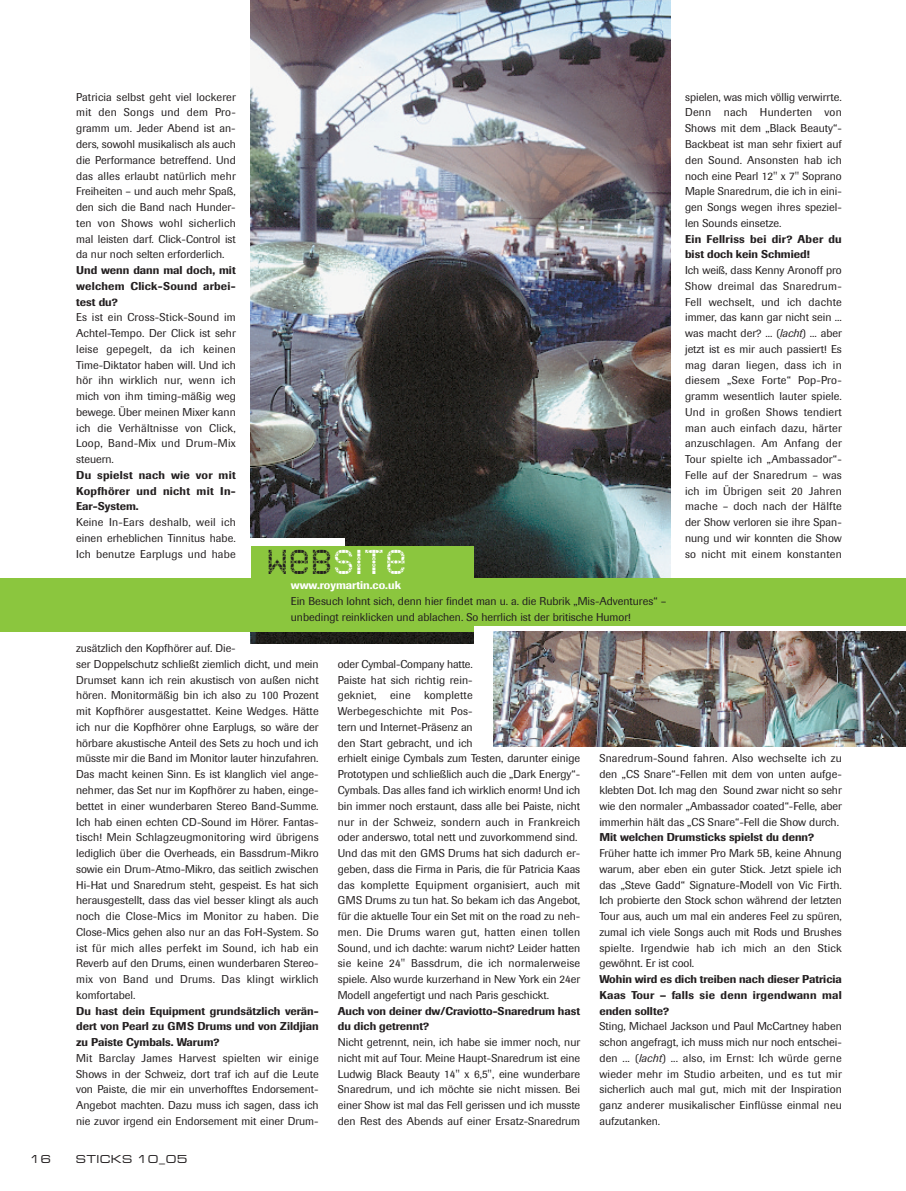
<style>
.page{position:relative;width:906px;height:1191px;background:#fff}
.page>*{position:absolute;margin:0;border:0;box-sizing:border-box;transform-origin:0 0}
.t1{font:34.5px "Close Call AM";color:#fff}
.t2{font:12px "Microgramma Medium Extended";letter-spacing:.085em;color:#231f20}
.t3{font:11.25px/15.8px "Imago";color:#231f20;text-align:justify}
.t4{font:500 11.25px/15.8px "Imago";color:#231f20;text-align:justify}
.t5{font:500 11.25px "Imago";color:#fff}
.s1{color:#231f20}
.s2{font-style:italic}
</style>
<div class="page">
<img style="left:0;top:0;width:906px;height:747px">
<p class="t3" style="left:76px;top:90px;width:161px">Patricia selbst geht viel lockerer mit den Songs und dem Pro&shy;gramm um. Jeder Abend ist an&shy;ders, sowohl musikalisch als auch die Performance betreffend. Und das alles erlaubt natürlich mehr Freiheiten – und auch mehr Spaß, den sich die Band nach Hunder&shy;ten von Shows wohl sicherlich mal leisten darf. Click-Control ist da nur noch selten erforderlich.</p>
<p class="t4" style="left:76px;top:263px;width:161px">Und wenn dann mal doch, mit welchem Click-Sound arbei&shy;test du?</p>
<p class="t3" style="left:76px;top:311px;width:161px">Es ist ein Cross-Stick-Sound im Achtel-Tempo. Der Click ist sehr leise gepegelt, da ich keinen Time-Diktator haben will. Und ich hör ihn wirklich nur, wenn ich mich von ihm timing-mäßig weg bewege. Über meinen Mixer kann ich die Verhältnisse von Click, Loop, Band-Mix und Drum-Mix steuern.</p>
<p class="t4" style="left:76px;top:468px;width:161px">Du spielst nach wie vor mit Kopfhörer und nicht mit In-Ear-System.</p>
<p class="t3" style="left:76px;top:515px;width:161px">Keine In-Ears deshalb, weil ich einen erheblichen Tinnitus habe.<br>Ich benutze Earplugs und habe</p>
<h1 class="t1" style="left:269px;top:542px;width:142px"><span class="s1">WEB</span>SITE</h1>
<p class="t5" style="left:291px;top:581px;width:112px">www.roymartin.co.uk</p>
<p class="t3" style="left:291px;top:594px;width:377px">Ein Besuch lohnt sich, denn hier findet man u. a. die Rubrik „Mis-Adventures“ – unbedingt reinklicken und ablachen. So herrlich ist der britische Humor!</p>
<p class="t3" style="left:685px;top:90px;width:158px">spielen, was mich völlig verwirrte.<br>Denn nach Hunderten von Shows mit dem „Black Beauty“- Backbeat ist man sehr fixiert auf den Sound. Ansonsten hab ich noch eine Pearl 12" x 7" Soprano Maple Snaredrum, die ich in eini&shy;gen Songs wegen ihres speziel&shy;len Sounds einsetze.</p>
<p class="t4" style="left:685px;top:232px;width:158px">Ein Fellriss bei dir? Aber du bist doch kein Schmied!</p>
<p class="t3" style="left:685px;top:263px;width:158px">Ich weiß, dass Kenny Aronoff pro Show dreimal das Snaredrum-Fell wechselt, und ich dachte immer, das kann gar nicht sein ... was macht der? ... (<span class="s2">lacht</span>) ... aber jetzt ist es mir auch passiert! Es mag daran liegen, dass ich in diesem „Sexe Forte“ Pop-Pro&shy;gramm wesentlich lauter spiele.<br>Und in großen Shows tendiert man auch einfach dazu, härter anzuschlagen. Am Anfang der Tour spielte ich „Ambassador“- Felle auf der Snaredrum – was ich im Übrigen seit 20 Jahren mache – doch nach der Hälfte der Show verloren sie ihre Span&shy;nung und wir konnten die Show so nicht mit einem konstanten</p>
<p class="t3" style="left:76px;top:641px;width:244px;text-align:left">zusätzlich den Kopfhörer auf. Die-<br>ser Doppelschutz schließt ziemlich dicht, und mein Drumset kann ich rein akustisch von außen nicht hören. Monitormäßig bin ich also zu 100 Prozent mit Kopfhörer ausgestattet. Keine Wedges. Hätte ich nur die Kopfhörer ohne Earplugs, so wäre der hörbare akustische Anteil des Sets zu hoch und ich müsste mir die Band im Monitor lauter hinzufahren.<br>Das macht keinen Sinn. Es ist klanglich viel ange&shy;nehmer, das Set nur im Kopfhörer zu haben, einge&shy;bettet in einer wunderbaren Stereo Band-Summe.<br>Ich hab einen echten CD-Sound im Hörer. Fantas&shy;tisch! Mein Schlagzeugmonitoring wird übrigens lediglich über die Overheads, ein Bassdrum-Mikro sowie ein Drum-Atmo-Mikro, das seitlich zwischen Hi-Hat und Snaredrum steht, gespeist. Es hat sich herausgestellt, dass das viel besser klingt als auch noch die Close-Mics im Monitor zu haben. Die Close-Mics gehen also nur an das FoH-System. So ist für mich alles perfekt im Sound, ich hab ein Reverb auf den Drums, einen wunderbaren Stereo&shy;mix von Band und Drums. Das klingt wirklich komfortabel.</p>
<p class="t4" style="left:76px;top:1004px;width:244px">Du hast dein Equipment grundsätzlich verän&shy;dert von Pearl zu GMS Drums und von Zildjian zu Paiste Cymbals. Warum?</p>
<p class="t3" style="left:76px;top:1051px;width:244px">Mit Barclay James Harvest spielten wir einige Shows in der Schweiz, dort traf ich auf die Leute von Paiste, die mir ein unverhofftes Endorsement-Angebot machten. Dazu muss ich sagen, dass ich nie zuvor irgend ein Endorsement mit einer Drum-</p>
<p class="t2" style="left:30px;top:1154px;width:22px">16</p>
<p class="t2" style="left:76px;top:1154px;width:112px">STICKS 10_05</p>
<p class="t3" style="left:338px;top:657px;width:244px;text-align:left">oder Cymbal-Company hatte.<br>Paiste hat sich richtig rein-<br>gekniet, eine komplette<br>Werbegeschichte mit Pos-<br>tern und Internet-Präsenz an<br>den Start gebracht, und ich<br>erhielt einige Cymbals zum Testen, darunter einige Prototypen und schließlich auch die „Dark Energy“- Cymbals. Das alles fand ich wirklich enorm! Und ich bin immer noch erstaunt, dass alle bei Paiste, nicht nur in der Schweiz, sondern auch in Frankreich oder anderswo, total nett und zuvorkommend sind.<br>Und das mit den GMS Drums hat sich dadurch er&shy;geben, dass die Firma in Paris, die für Patricia Kaas das komplette Equipment organisiert, auch mit GMS Drums zu tun hat. So bekam ich das Angebot, für die aktuelle Tour ein Set mit on the road zu neh&shy;men. Die Drums waren gut, hatten einen tollen Sound, und ich dachte: warum nicht? Leider hatten sie keine 24" Bassdrum, die ich normalerweise spiele. Also wurde kurzerhand in New York ein 24er Modell angefertigt und nach Paris geschickt.</p>
<p class="t4" style="left:338px;top:1004px;width:244px">Auch von deiner dw/Craviotto-Snaredrum hast du dich getrennt?</p>
<p class="t3" style="left:338px;top:1035px;width:244px">Nicht getrennt, nein, ich habe sie immer noch, nur nicht mit auf Tour. Meine Haupt-Snaredrum ist eine Ludwig Black Beauty 14" x 6,5", eine wunderbare Snaredrum, und ich möchte sie nicht missen. Bei einer Show ist mal das Fell gerissen und ich musste den Rest des Abends auf einer Ersatz-Snaredrum</p>
<p class="t3" style="left:599px;top:752px;width:244px">Snaredrum-Sound fahren. Also wechselte ich zu den „CS Snare“-Fellen mit dem von unten aufge&shy;klebten Dot. Ich mag den Sound zwar nicht so sehr wie den normaler „Ambassador coated“-Felle, aber immerhin hält das „CS Snare“-Fell die Show durch.</p>
<p class="t4" style="left:599px;top:830px;width:216px">Mit welchen Drumsticks spielst du denn?</p>
<p class="t3" style="left:599px;top:846px;width:244px">Früher hatte ich immer Pro Mark 5B, keine Ahnung warum, aber eben ein guter Stick. Jetzt spiele ich das „Steve Gadd“ Signature-Modell von Vic Firth.<br>Ich probierte den Stock schon während der letzten Tour aus, auch um mal ein anderes Feel zu spüren, zumal ich viele Songs auch mit Rods und Brushes spielte. Irgendwie hab ich mich an den Stick gewöhnt. Er ist cool.</p>
<p class="t4" style="left:599px;top:972px;width:244px">Wohin wird es dich treiben nach dieser Patricia Kaas Tour – falls sie denn irgendwann mal enden sollte?</p>
<p class="t3" style="left:599px;top:1019px;width:244px">Sting, Michael Jackson und Paul McCartney haben schon angefragt, ich muss mich nur noch entschei&shy;den ... (<span class="s2">lacht</span>) ... also, im Ernst: Ich würde gerne wieder mehr im Studio arbeiten, und es tut mir sicherlich auch mal gut, mich mit der Inspiration ganz anderer musikalischer Einflüsse einmal neu aufzutanken.</p>
</div>
